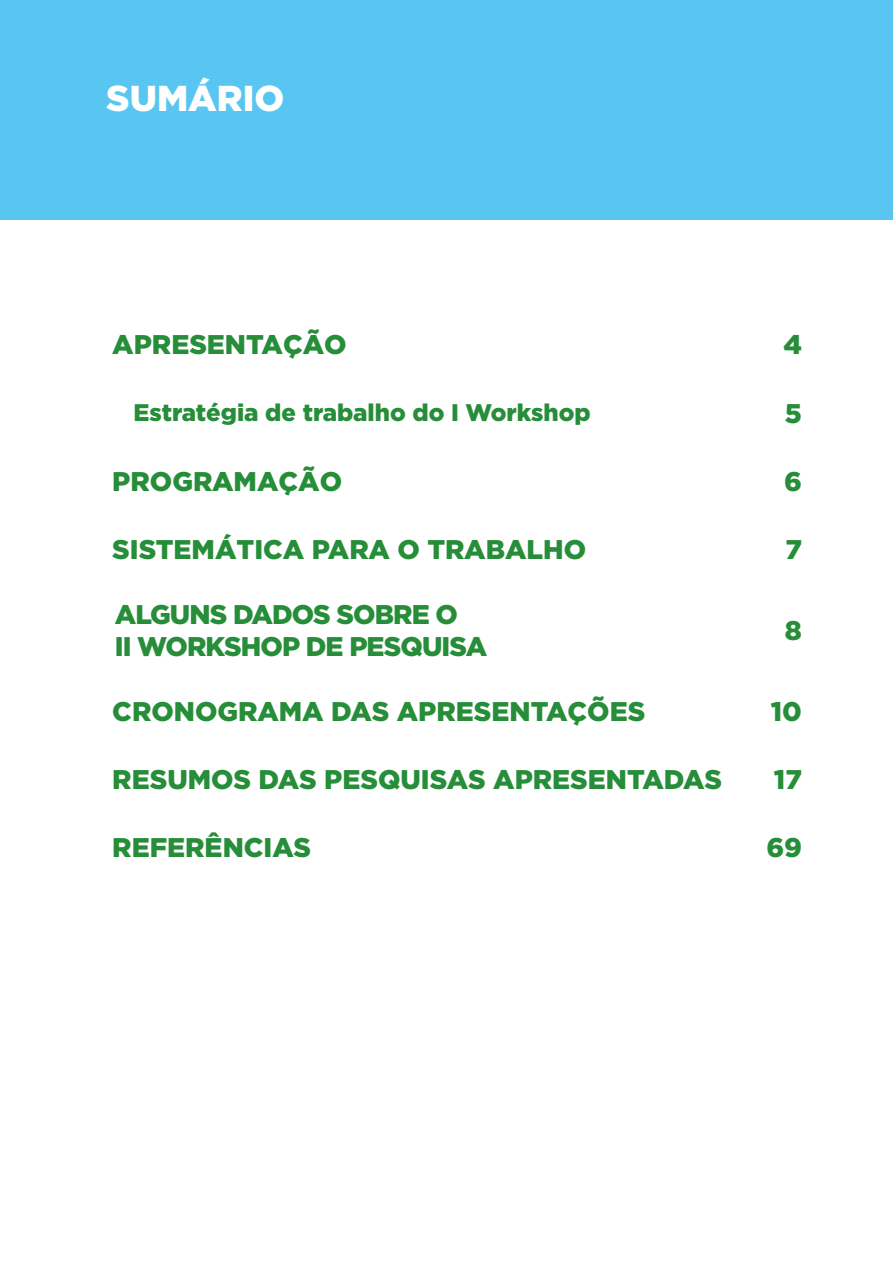
<style>
.page{position:relative;width:893px;height:1263px;background:#fff}
.page>*{position:absolute;margin:0;border:0;box-sizing:border-box;transform-origin:0 0}
._2a_-_Título_Aula{font:900 36px "Gotham";color:#fff}
._2a_-_Título_Aula-2{font:900 27px "Gotham";color:#268d38}
._2a_-_Título_Aula-3{font:900 27px/32.4px "Gotham";letter-spacing:-.035em;color:#268d38}
._2a_-_Título{font:900 24px "Gotham";color:#268d38}
</style>
<div class="page">
<div style="left:0;top:0;width:893px;height:220px;background:#59c6f2"></div>
<p class="_2a_-_Título_Aula" style="left:106px;top:78px;width:180px">SUMÁRIO</p>
<p class="_2a_-_Título_Aula-2" style="left:112px;top:329px;width:236px">APRESENTAÇÃO</p>
<p class="_2a_-_Título_Aula-2" style="left:783px;top:329px;width:20px">4</p>
<p class="_2a_-_Título" style="left:134px;top:399px;width:459px">Estratégia de trabalho do I Workshop</p>
<p class="_2a_-_Título_Aula-2" style="left:785px;top:397px;width:19px">5</p>
<p class="_2a_-_Título_Aula-2" style="left:112px;top:465px;width:231px">PROGRAMAÇÃO</p>
<p class="_2a_-_Título_Aula-2" style="left:784px;top:465px;width:19px">6</p>
<p class="_2a_-_Título_Aula-2" style="left:112px;top:533px;width:475px">SISTEMÁTICA PARA O TRABALHO</p>
<p class="_2a_-_Título_Aula-2" style="left:785px;top:533px;width:18px">7</p>
<p class="_2a_-_Título_Aula-3" style="left:115px;top:597px;width:374px">ALGUNS DADOS SOBRE O<br>II WORKSHOP DE PESQUISA</p>
<p class="_2a_-_Título_Aula-2" style="left:785px;top:615px;width:19px">8</p>
<p class="_2a_-_Título_Aula-2" style="left:112px;top:696px;width:534px">CRONOGRAMA DAS APRESENTAÇÕES</p>
<p class="_2a_-_Título_Aula-2" style="left:771px;top:696px;width:33px">10</p>
<p class="_2a_-_Título_Aula-2" style="left:112px;top:764px;width:611px">RESUMOS DAS PESQUISAS APRESENTADAS</p>
<p class="_2a_-_Título_Aula-2" style="left:774px;top:764px;width:29px">17</p>
<p class="_2a_-_Título_Aula-2" style="left:112px;top:832px;width:200px">REFERÊNCIAS</p>
<p class="_2a_-_Título_Aula-2" style="left:767px;top:832px;width:37px">69</p>
</div>
